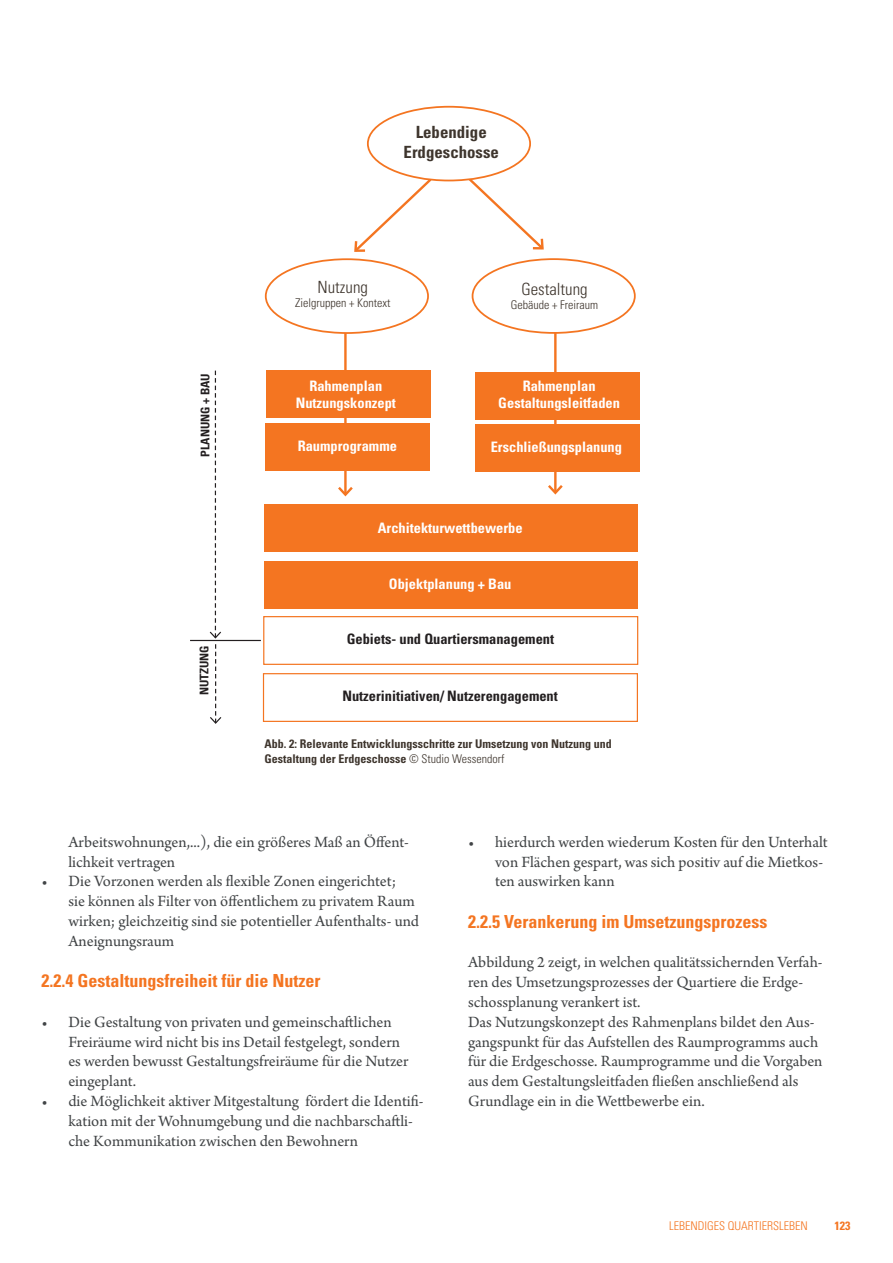
<style>
.page{position:relative;width:893px;height:1263px;background:#fff}
.page>*{position:absolute;margin:0;border:0;box-sizing:border-box;transform-origin:0 0}
.t1{font:700 condensed 18px "Univers";color:#f47521}
.t2{font:700 condensed 16.8px/20.2px "Univers";color:#3e352d;text-align:center}
.t3{font:300 condensed 16.8px "Univers";color:#3e352d}
.t4{font:16.5px/19.8px "Arno Pro";color:#414446}
.t5{font:700 condensed 14.4px/17.2px "Univers";color:#fff;text-align:center}
.t6{font:700 condensed 14.4px "Univers";color:#231f20}
.t7{font:700 condensed 12px/14.4px "Univers";color:#3e352d}
.t8{font:300 condensed 12px "Univers";color:#3e352d}
.t9{font:300 condensed 12px "Univers";color:#f47521}
.t10{font:700 condensed 12px "Univers";color:#231f20}
.t11{font:700 condensed 12px "Univers";color:#f47521}
.s1{font-weight:300}
</style>
<div class="page">
<div style="left:265px;top:423px;width:164px;height:48px;background:#f47521"></div>
<div style="left:475px;top:372px;width:164px;height:47px;background:#f47521"></div>
<div style="left:264px;top:505px;width:373px;height:47px;background:#f47521"></div>
<div style="left:266px;top:370px;width:164px;height:48px;background:#f47521"></div>
<hr style="left:344px;top:332px;width:3px;height:163px;background:#f47521">
<svg style="left:338px;top:484px;width:15px;height:13px"></svg>
<hr style="left:554px;top:333px;width:3px;height:160px;background:#f47521">
<svg style="left:548px;top:482px;width:15px;height:13px"></svg>
<svg style="left:354px;top:176px;width:80px;height:76px"></svg>
<svg style="left:464px;top:174px;width:80px;height:76px"></svg>
<div style="left:265px;top:258px;width:164px;height:76px;border:2px solid #f47521;border-radius:50%"></div>
<div style="left:368px;top:107px;width:162px;height:73px;background:#fff;border-radius:50%"></div>
<div style="left:367px;top:106px;width:164px;height:75px;border:2px solid #f47521;border-radius:50%"></div>
<div style="left:472px;top:258px;width:164px;height:76px;border:2px solid #f47521;border-radius:50%"></div>
<div style="left:264px;top:561px;width:373px;height:48px;background:#f47521"></div>
<div style="left:263px;top:616px;width:375px;height:49px;border:1px solid #f47521"></div>
<div style="left:475px;top:424px;width:165px;height:48px;background:#f47521"></div>
<div style="left:263px;top:673px;width:375px;height:49px;border:1px solid #f47521"></div>
<hr style="left:190px;top:640px;width:71px;height:1px;background:#231f20">
<svg style="left:208px;top:371px;width:15px;height:353px"></svg>
<p class="t10" style="left:198px;top:457px;width:85px;rotate:-90deg">PLANUNG + BAU</p>
<p class="t10" style="left:197px;top:695px;width:52px;rotate:-90deg">NUTZUNG</p>
<p class="t2" style="left:404px;top:122px;width:97px">Lebendige<br>Erdgeschosse</p>
<p class="t3" style="left:317px;top:277px;width:52px">Nutzung</p>
<p class="t8" style="left:295px;top:296px;width:97px">Zielgruppen + Kontext</p>
<p class="t3" style="left:521px;top:279px;width:68px">Gestaltung</p>
<p class="t8" style="left:511px;top:298px;width:89px">Gebäude + Freiraum</p>
<p class="t5" style="left:296px;top:377px;width:102px">Rahmenplan<br>Nutzungskonzept</p>
<p class="t5" style="left:498px;top:377px;width:123px">Rahmenplan<br>Gestaltungsleitfaden</p>
<p class="t5" style="left:298px;top:437px;width:101px">Raumprogramme</p>
<p class="t5" style="left:491px;top:438px;width:133px">Erschließungsplanung</p>
<p class="t5" style="left:378px;top:519px;width:146px">Architekturwettbewerbe</p>
<p class="t5" style="left:389px;top:575px;width:124px">Objektplanung + Bau</p>
<p class="t6" style="left:347px;top:630px;width:209px">Gebiets- und Quartiersmanagement</p>
<p class="t6" style="left:342px;top:687px;width:217px">Nutzerinitiativen/ Nutzerengagement</p>
<p class="t7" style="left:264px;top:736px;width:349px">Abb. 2: Relevante Entwicklungsschritte zur Umsetzung von Nutzung und<br>Gestaltung der Erdgeschosse <span class="s1">© Studio Wessendorf</span></p>
<p class="t4" style="left:68px;top:833px;width:342px">Arbeitswohnungen,...), die ein größeres Maß an Öffent&shy;lichkeit vertragen</p>
<p class="t4" style="left:68px;top:872px;width:352px;text-indent:-27px">• Die Vorzonen werden als flexible Zonen eingerichtet;<br>sie können als Filter von öffentlichem zu privatem Raum wirken; gleichzeitig sind sie potentieller Aufenthalts- und Aneignungsraum</p>
<p class="t1" style="left:41px;top:970px;width:280px">2.2.4 Gestaltungsfreiheit für die Nutzer</p>
<p class="t4" style="left:68px;top:1013px;width:342px;text-indent:-27px">• Die Gestaltung von privaten und gemeinschaftlichen Freiräume wird nicht bis ins Detail festgelegt, sondern es werden bewusst Gestaltungsfreiräume für die Nutzer eingeplant.</p>
<p class="t4" style="left:68px;top:1092px;width:357px;text-indent:-27px">• die Möglichkeit aktiver Mitgestaltung fördert die Identifi&shy;kation mit der Wohnumgebung und die nachbarschaftli&shy;che Kommunikation zwischen den Bewohnern</p>
<p class="t4" style="left:495px;top:833px;width:334px;text-indent:-27px">• hierdurch werden wiederum Kosten für den Unterhalt von Flächen gespart, was sich positiv auf die Mietkos&shy;ten auswirken kann</p>
<p class="t1" style="left:468px;top:910px;width:301px">2.2.5 Verankerung im Umsetzungsprozess</p>
<p class="t4" style="left:468px;top:953px;width:356px">Abbildung 2 zeigt, in welchen qualitätssichernden Verfah&shy;ren des Umsetzungsprozesses der Quartiere die Erdge&shy;schossplanung verankert ist.<br>Das Nutzungskonzept des Rahmenplans bildet den Aus&shy;gangspunkt für das Aufstellen des Raumprogramms auch für die Erdgeschosse. Raumprogramme und die Vorgaben aus dem Gestaltungsleitfaden fließen anschließend als Grundlage ein in die Wettbewerbe ein.</p>
<p class="t9" style="left:669px;top:1218px;width:7px">LEBENDIGE</p>
<p class="t9" style="left:719px;top:1218px;width:67px">S QUARTIERSLEBEN</p>
<p class="t11" style="left:834px;top:1218px;width:17px">123</p>
</div>
